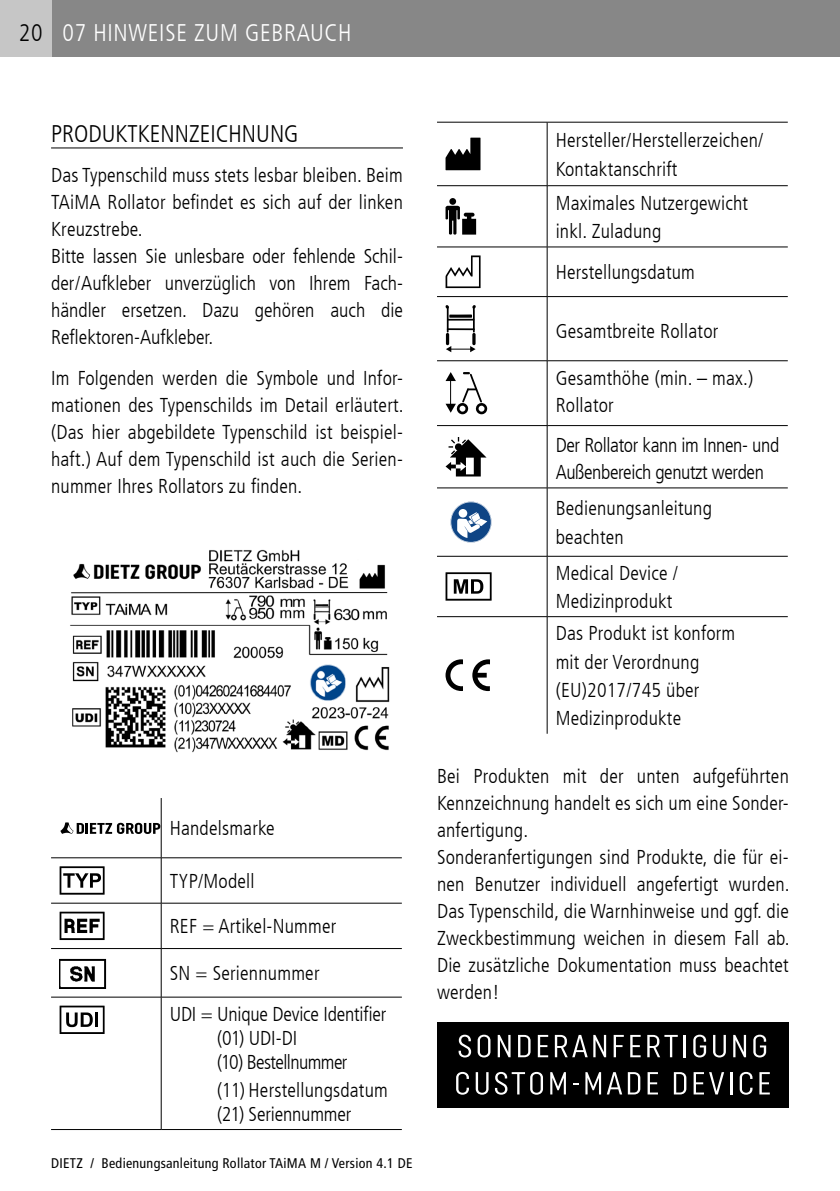
<style>
.page{position:relative;width:840px;height:1191px;background:#fff}
.page>*{position:absolute;margin:0;border:0;box-sizing:border-box;transform-origin:0 0}
.t1{font:300 condensed 24px "Frutiger LT";color:#000}
.t2{font:300 condensed 24px "Frutiger LT";letter-spacing:.03em;color:#fff}
.t3{font:300 condensed 20px/27px "Frutiger LT";letter-spacing:.01em;color:#000}
.t4{font:300 condensed 20px/27px "Frutiger LT";letter-spacing:-.02em;color:#000}
.t5{font:300 condensed 20px/40.2px "Frutiger LT";letter-spacing:-.01em;color:#000}
.t6{font:300 condensed 20px/24px "Frutiger LT";letter-spacing:-.03em;color:#000}
.t7{font:condensed 14px "Frutiger LT";letter-spacing:.02em;color:#000}
</style>
<div class="page">
<div style="left:0;top:0;width:839px;height:57px;background:#878787"></div>
<hr style="left:839px;top:0;width:1px;height:57px;background:#878787">
<div style="left:0;top:0;width:51px;height:57px;background:#c6c6c6"></div>
<hr style="left:437px;top:122px;width:110px;height:1px;background:#000">
<hr style="left:547px;top:122px;width:240px;height:1px;background:#000">
<hr style="left:546px;top:122px;width:1px;height:63px;background:#000">
<hr style="left:437px;top:185px;width:110px;height:1px;background:#000">
<hr style="left:547px;top:185px;width:240px;height:1px;background:#000">
<hr style="left:546px;top:186px;width:1px;height:61px;background:#000">
<hr style="left:437px;top:247px;width:110px;height:1px;background:#000">
<hr style="left:547px;top:247px;width:240px;height:1px;background:#000">
<hr style="left:546px;top:247px;width:1px;height:49px;background:#000">
<hr style="left:437px;top:296px;width:110px;height:1px;background:#000">
<hr style="left:547px;top:296px;width:240px;height:1px;background:#000">
<hr style="left:546px;top:297px;width:1px;height:63px;background:#000">
<hr style="left:437px;top:360px;width:110px;height:1px;background:#000">
<hr style="left:547px;top:360px;width:240px;height:1px;background:#000">
<hr style="left:546px;top:361px;width:1px;height:64px;background:#000">
<hr style="left:437px;top:425px;width:110px;height:1px;background:#000">
<hr style="left:547px;top:425px;width:240px;height:1px;background:#000">
<hr style="left:546px;top:426px;width:1px;height:61px;background:#000">
<hr style="left:437px;top:487px;width:110px;height:1px;background:#000">
<hr style="left:547px;top:487px;width:240px;height:1px;background:#000">
<hr style="left:546px;top:488px;width:1px;height:68px;background:#000">
<hr style="left:437px;top:556px;width:110px;height:1px;background:#000">
<hr style="left:547px;top:556px;width:240px;height:1px;background:#000">
<hr style="left:546px;top:556px;width:1px;height:60px;background:#000">
<hr style="left:437px;top:616px;width:110px;height:1px;background:#000">
<hr style="left:547px;top:616px;width:240px;height:1px;background:#000">
<hr style="left:546px;top:617px;width:1px;height:116px;background:#000">
<svg style="left:445px;top:138px;width:35px;height:32px"></svg>
<svg style="left:445px;top:206px;width:31px;height:29px"></svg>
<div style="left:449px;top:198px;width:7px;height:7px;background:#000;border-radius:50%"></div>
<svg style="left:445px;top:255px;width:35px;height:33px"></svg>
<svg style="left:445px;top:305px;width:30px;height:47px"></svg>
<svg style="left:445px;top:372px;width:42px;height:42px"></svg>
<svg style="left:445px;top:437px;width:41px;height:39px"></svg>
<svg style="left:450px;top:501px;width:41px;height:41px"></svg>
<svg style="left:445px;top:572px;width:46px;height:28px"></svg>
<svg style="left:445px;top:659px;width:17px;height:32px"></svg>
<svg style="left:472px;top:659px;width:17px;height:32px"></svg>
<div style="left:437px;top:1022px;width:351px;height:85px;background:#000"></div>
<svg style="left:458px;top:1034px;width:13px;height:23px"></svg>
<svg style="left:477px;top:1034px;width:13px;height:23px"></svg>
<svg style="left:497px;top:1035px;width:13px;height:22px"></svg>
<svg style="left:518px;top:1035px;width:12px;height:22px"></svg>
<svg style="left:537px;top:1035px;width:11px;height:22px"></svg>
<svg style="left:554px;top:1035px;width:33px;height:22px"></svg>
<svg style="left:593px;top:1035px;width:12px;height:22px"></svg>
<svg style="left:613px;top:1035px;width:10px;height:22px"></svg>
<svg style="left:630px;top:1035px;width:10px;height:22px"></svg>
<svg style="left:647px;top:1035px;width:30px;height:22px"></svg>
<hr style="left:683px;top:1035px;width:2px;height:22px;background:#fff">
<svg style="left:693px;top:1034px;width:12px;height:23px"></svg>
<svg style="left:713px;top:1035px;width:12px;height:22px"></svg>
<svg style="left:733px;top:1035px;width:12px;height:22px"></svg>
<svg style="left:753px;top:1034px;width:12px;height:23px"></svg>
<svg style="left:456px;top:1072px;width:12px;height:22px"></svg>
<svg style="left:475px;top:1072px;width:13px;height:22px"></svg>
<svg style="left:494px;top:1072px;width:30px;height:22px"></svg>
<svg style="left:530px;top:1072px;width:12px;height:22px"></svg>
<svg style="left:550px;top:1072px;width:15px;height:22px"></svg>
<svg style="left:585px;top:1072px;width:15px;height:22px"></svg>
<svg style="left:607px;top:1072px;width:33px;height:22px"></svg>
<svg style="left:647px;top:1072px;width:10px;height:22px"></svg>
<svg style="left:673px;top:1072px;width:13px;height:22px"></svg>
<svg style="left:693px;top:1072px;width:30px;height:22px"></svg>
<hr style="left:729px;top:1072px;width:3px;height:22px;background:#fff">
<svg style="left:739px;top:1072px;width:13px;height:22px"></svg>
<svg style="left:759px;top:1072px;width:10px;height:22px"></svg>
<hr style="left:51px;top:147px;width:352px;height:1px;background:#000">
<img style="left:70px;top:549px;width:320px;height:204px">
<hr style="left:161px;top:798px;width:1px;height:59px;background:#000">
<hr style="left:51px;top:857px;width:110px;height:1px;background:#000">
<hr style="left:161px;top:857px;width:240px;height:1px;background:#000">
<hr style="left:161px;top:858px;width:1px;height:45px;background:#000">
<hr style="left:51px;top:903px;width:110px;height:1px;background:#000">
<hr style="left:161px;top:903px;width:240px;height:1px;background:#000">
<hr style="left:161px;top:903px;width:1px;height:45px;background:#000">
<hr style="left:51px;top:948px;width:110px;height:1px;background:#000">
<hr style="left:161px;top:948px;width:240px;height:1px;background:#000">
<hr style="left:161px;top:948px;width:1px;height:49px;background:#000">
<hr style="left:51px;top:996px;width:110px;height:1px;background:#000">
<hr style="left:161px;top:996px;width:240px;height:1px;background:#000">
<hr style="left:161px;top:997px;width:1px;height:132px;background:#000">
<hr style="left:51px;top:1129px;width:110px;height:1px;background:#000">
<hr style="left:161px;top:1129px;width:240px;height:1px;background:#000">
<svg style="left:60px;top:822px;width:100px;height:12px"></svg>
<svg style="left:60px;top:866px;width:44px;height:28px"></svg>
<svg style="left:60px;top:911px;width:44px;height:29px"></svg>
<img style="left:60px;top:958px;width:47px;height:30px">
<svg style="left:60px;top:1005px;width:44px;height:29px"></svg>
<p class="t1" style="left:19px;top:19px;width:25px">20</p>
<p class="t2" style="left:62px;top:19px;width:290px">07 HINWEISE ZUM GEBRAUCH</p>
<p class="t1" style="left:51px;top:120px;width:249px">PRODUKTKENNZEICHNUNG</p>
<p class="t3" style="left:51px;top:162px;width:353px">Das Typenschild muss stets lesbar bleiben. Beim TAiMA Rollator befindet es sich auf der linken Kreuzstrebe.<br>Bitte lassen Sie unlesbare oder fehlende Schil&shy;der/Aufkleber unverzüglich von Ihrem Fach&shy;händler ersetzen. Dazu gehören auch die Reflektoren-Aufkleber.</p>
<p class="t3" style="left:51px;top:365px;width:354px;text-align:justify">Im Folgenden werden die Symbole und Infor&shy;mationen des Typenschilds im Detail erläutert. (Das hier abgebildete Typenschild ist beispiel&shy;haft.) Auf dem Typenschild ist auch die Serien&shy;nummer Ihres Rollators zu finden.</p>
<p class="t3" style="left:170px;top:815px;width:106px">Handelsmarke</p>
<p class="t3" style="left:170px;top:868px;width:86px">TYP/Modell</p>
<p class="t3" style="left:170px;top:913px;width:168px">REF = Artikel-Nummer</p>
<p class="t5" style="left:170px;top:953px;width:218px">SN = Seriennummer<br>UDI = Unique Device Identifier</p>
<p class="t6" style="left:217px;top:1026px;width:132px">(01) UDI-DI<br>(10) Bestellnummer</p>
<p class="t3" style="left:217px;top:1078px;width:172px;line-height:24px">(11) Herstellungsdatum (21) Seriennummer</p>
<p class="t7" style="left:51px;top:1155px;width:363px">DIETZ / Bedienungsanleitung Rollator TAiMA M / Version 4.1 DE</p>
<p class="t3" style="left:555px;top:126px;width:209px;line-height:28.4px">Hersteller/Herstellerzeichen/<br>Kontaktanschrift</p>
<p class="t3" style="left:555px;top:189px;width:194px;line-height:28.4px">Maximales Nutzergewicht inkl. Zuladung</p>
<p class="t3" style="left:555px;top:259px;width:141px">Herstellungsdatum</p>
<p class="t3" style="left:555px;top:317px;width:164px">Gesamtbreite Rollator</p>
<p class="t3" style="left:555px;top:365px;width:199px">Gesamthöhe (min. – max.)<br>Rollator</p>
<p class="t4" style="left:555px;top:432px;width:225px">Der Rollator kann im Innen- und<br>Außenbereich genutzt werden</p>
<p class="t3" style="left:555px;top:494px;width:158px;line-height:28.4px">Bedienungsanleitung beachten</p>
<p class="t3" style="left:555px;top:559px;width:124px;line-height:28.4px">Medical Device /<br>Medizinprodukt</p>
<p class="t3" style="left:555px;top:619px;width:181px;line-height:28.4px">Das Produkt ist konform mit der Verordnung (EU)2017/745 über<br>Medizinprodukte</p>
<p class="t3" style="left:437px;top:763px;width:354px">Bei Produkten mit der unten aufgeführten Kennzeichnung handelt es sich um eine Sonder&shy;anfertigung.<br>Sonderanfertigungen sind Produkte, die für ei&shy;nen Benutzer individuell angefertigt wurden.<br>Das Typenschild, die Warnhinweise und ggf. die Zweckbestimmung weichen in diesem Fall ab.<br>Die zusätzliche Dokumentation muss beachtet werden!</p>
</div>
